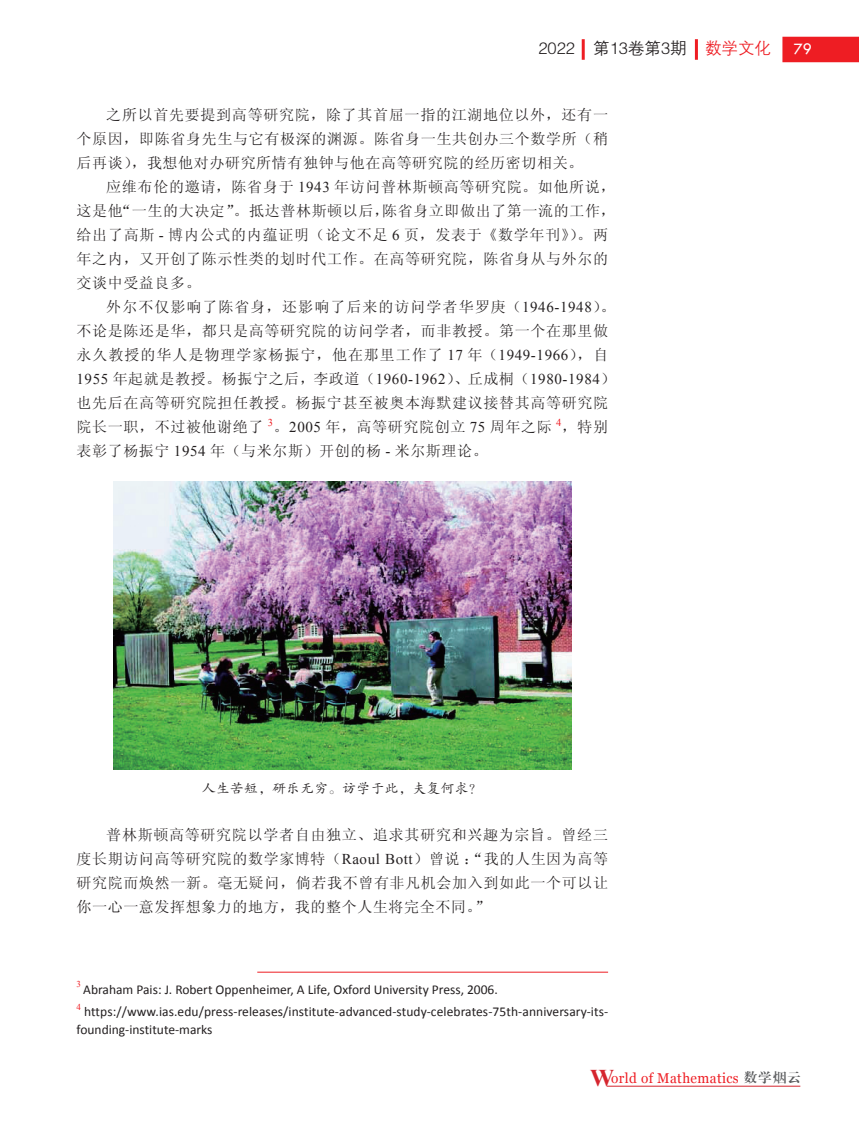
<style>
.page{position:relative;width:859px;height:1123px;background:#fff}
.page>*{position:absolute;margin:0;border:0;box-sizing:border-box;transform-origin:0 0}
.t1{font:16.5px "FZZDXK GBK1 0";color:#231f20}
.t2{font:16.5px "Tw Cen";color:#fff}
.t3{font:15px/24px "Sim Sun";letter-spacing:.045em;color:#231f20;text-align:justify}
.t4{font:14.1px "Georgia";letter-spacing:.03em;color:#ee1d23;scale:.95 1}
.t5{font:13.5px/18px "Calibri";color:#231f20}
.t6{font:13.5px "FZKTK GBK1 0";letter-spacing:.04em;color:#231f20}
.t7{font:9px "Times New Roman";color:#ee1d23}
.s1{color:#ee1d23}
.s2{font-family:"Times New Roman"}
.s3{font-family:"Times New Roman";font-weight:700;font-size:24px;color:#d5252e}
.s4{font-family:"FZXBSK GBK1 0";font-size:13.05px;color:#57585a}
</style>
<div class="page">
<hr style="left:607px;top:1085px;width:193px;height:1px;background:#d5252e">
<div style="left:782px;top:37px;width:77px;height:25px;background:#ee1d23"></div>
<hr style="left:695px;top:39px;width:3px;height:21px;background:#ee1d23">
<hr style="left:582px;top:39px;width:3px;height:21px;background:#ee1d23">
<img style="left:113px;top:482px;width:459px;height:288px">
<hr style="left:257px;top:972px;width:351px;height:1px;background:#ee1d23">
<p class="t1" style="left:538px;top:40px;width:234px">2022 第13卷第3期 <span class="s1">数学文化</span></p>
<p class="t2" style="left:794px;top:39px;width:20px">79</p>
<p class="t3" style="left:77px;top:103px;width:533px;text-indent:30px">之所以首先要提到高等研究院，除了其首屈一指的江湖地位以外，还有一个原因，即陈省身先生与它有极深的渊源。陈省身一生共创办三个数学所（稍后再谈），我想他对办研究所情有独钟与他在高等研究院的经历密切相关。</p>
<p class="t3" style="left:77px;top:175px;width:541px;text-align:left;text-indent:30px">应维布伦的邀请，陈省身于 <span class="s2">1943</span> 年访问普林斯顿高等研究院。如他所说，这是他“一生的大决定”。抵达普林斯顿以后，陈省身立即做出了第一流的工作，给出了高斯 <span class="s2">-</span> 博内公式的内蕴证明（论文不足 <span class="s2">6</span> 页，发表于《数学年刊》）。两年之内，又开创了陈示性类的划时代工作。在高等研究院，陈省身从与外尔的交谈中受益良多。</p>
<p class="t3" style="left:77px;top:295px;width:540px;text-align:left;text-indent:30px">外尔不仅影响了陈省身，还影响了后来的访问学者华罗庚（<span class="s2">1946-1948</span>）。不论是陈还是华，都只是高等研究院的访问学者，而非教授。第一个在那里做永久教授的华人是物理学家杨振宁，他在那里工作了 <span class="s2">17</span> 年（<span class="s2">1949-1966</span>），自<span class="s2">1955</span> 年起就是教授。杨振宁之后，李政道（<span class="s2">1960-1962</span>）、丘成桐（<span class="s2">1980-1984</span>）也先后在高等研究院担任教授。杨振宁甚至被奥本海默建议接替其高等研究院院长一职，不过被他谢绝了 <sup>3</sup>。<span class="s2">2005</span> 年，高等研究院创立 <span class="s2">75</span> 周年之际 <sup>4</sup>，特别表彰了杨振宁 <span class="s2">1954</span> 年（与米尔斯）开创的杨 <span class="s2">-</span> 米尔斯理论。</p>
<p class="t6" style="left:202px;top:781px;width:282px">人生苦短，研乐无穷。访学于此，夫复何求？</p>
<p class="t3" style="left:77px;top:823px;width:533px;text-indent:30px">普林斯顿高等研究院以学者自由独立、追求其研究和兴趣为宗旨。曾经三度长期访问高等研究院的数学家博特（<span class="s2">Raoul Bott</span>）曾说：“我的人生因为高等研究院而焕然一新。毫无疑问，倘若我不曾有非凡机会加入到如此一个可以让你一心一意发挥想象力的地方，我的整个人生将完全不同。”</p>
<p class="t7" style="left:77px;top:978px;width:6px">3</p>
<p class="t5" style="left:83px;top:979px;width:416px">Abraham Pais: J. Robert Oppenheimer, A Life, Oxford University Press, 2006.</p>
<p class="t7" style="left:77px;top:1000px;width:6px">4</p>
<p class="t5" style="left:77px;top:1001px;width:533px;text-indent:8px">https://www.ias.edu/press-releases/institute-advanced-study-celebrates-75th-anniversary-its&shy;founding-institute-marks</p>
<p class="t4" style="left:590px;top:1067px;width:223px"><span class="s3">W</span>orld of Mathematics <span class="s4">数学烟云</span></p>
</div>
